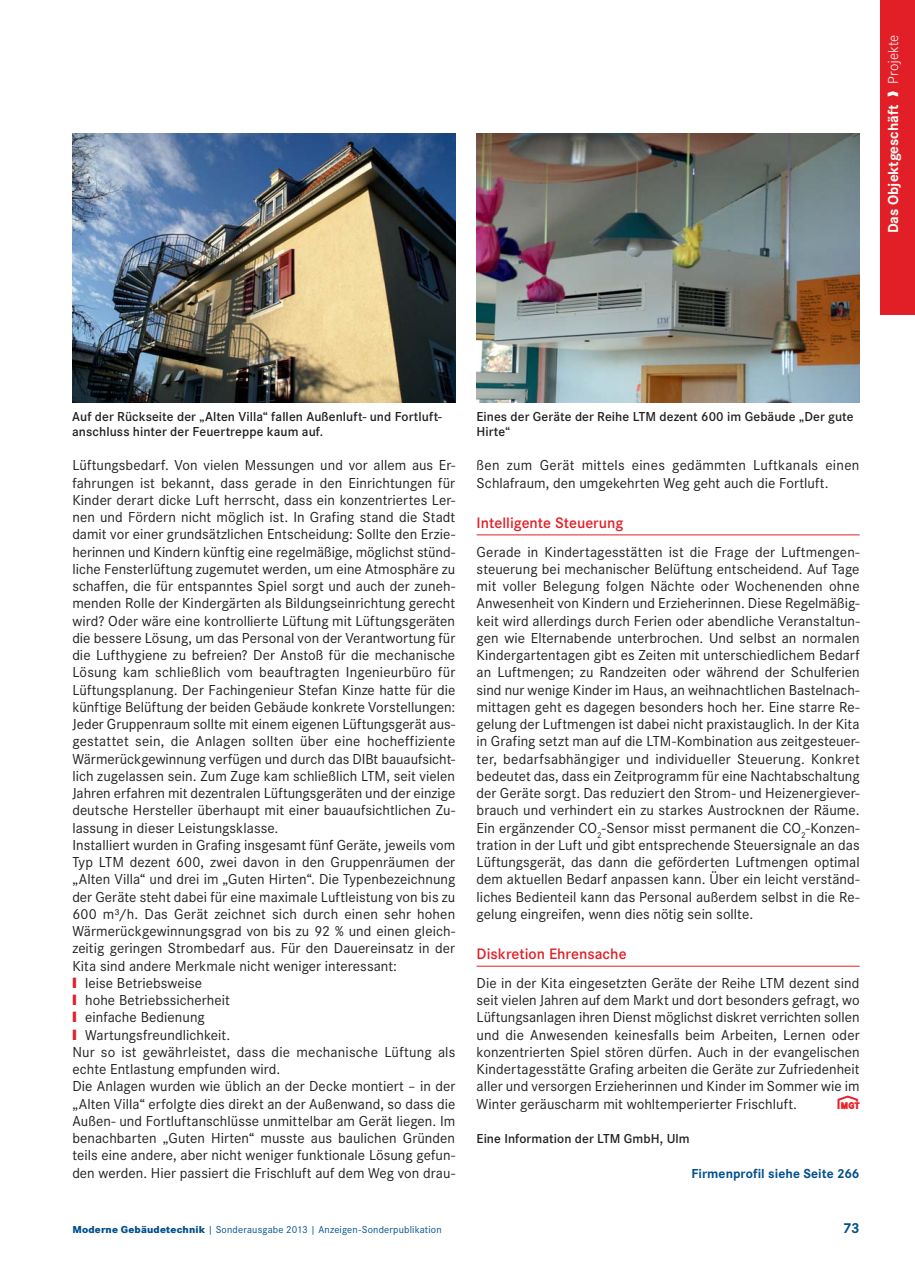
<style>
.page{position:relative;width:915px;height:1263px;background:#fff}
.page>*{position:absolute;margin:0;border:0;box-sizing:border-box;transform-origin:0 0}
.t1{font:600 15.75px "Corporate S";color:#e21f26}
.t2{font:15px/17.2px "Corporate S";color:#231f20}
.t3{font:700 15px "Corporate S";color:#fff}
.t4{font:700 15px "Corporate S";color:#00508b}
.t5{font:15px "MGT Logo";color:#ed1c24}
.t6{font:600 13.5px/15px "Corporate S";letter-spacing:.005em;color:#231f20}
.t7{font:700 13.5px "Corporate S";letter-spacing:.005em;color:#00508b}
.t8{font:10.5px "Corporate S";letter-spacing:.015em;color:#00508b}
.s1{font-weight:300}
.s2{color:#e21f26}
.s3{font-weight:800}
</style>
<div class="page">
<div style="left:880px;top:0;width:34px;height:315px;background:#e21f26"></div>
<hr style="left:476px;top:534px;width:383px;height:1px;background:#e21f26">
<hr style="left:476px;top:966px;width:383px;height:1px;background:#e21f26">
<img style="left:72px;top:134px;width:383px;height:269px">
<img style="left:476px;top:134px;width:383px;height:269px">
<p class="t3" style="left:886px;top:233px;width:200px;rotate:-90deg">Das Objektgeschäft ❱ <span class="s1">Projekte</span></p>
<p class="t6" style="left:72px;top:410px;width:371px">Auf der Rückseite der „Alten Villa“ fallen Außenluft- und Fortluft&shy;anschluss hinter der Feuertreppe kaum auf.</p>
<p class="t6" style="left:476px;top:410px;width:378px">Eines der Geräte der Reihe LTM dezent 600 im Gebäude „Der gute<br>Hirte“</p>
<p class="t2" style="left:72px;top:458px;width:384px">Lüftungsbedarf. Von vielen Messungen und vor allem aus Er&shy;fahrungen ist bekannt, dass gerade in den Einrichtungen für Kinder derart dicke Luft herrscht, dass ein konzentriertes Ler&shy;nen und Fördern nicht möglich ist. In Grafing stand die Stadt damit vor einer grundsätzlichen Entscheidung: Sollte den Erzie&shy;herinnen und Kindern künftig eine regelmäßige, möglichst stünd&shy;liche Fensterlüftung zugemutet werden, um eine Atmosphäre zu schaffen, die für entspanntes Spiel sorgt und auch der zuneh&shy;menden Rolle der Kindergärten als Bildungseinrichtung gerecht wird? Oder wäre eine kontrollierte Lüftung mit Lüftungsgeräten die bessere Lösung, um das Personal von der Verantwortung für die Lufthygiene zu befreien? Der Anstoß für die mechanische Lösung kam schließlich vom beauftragten Ingenieurbüro für Lüftungsplanung. Der Fachingenieur Stefan Kinze hatte für die künftige Belüftung der beiden Gebäude konkrete Vorstellungen:<br>Jeder Gruppenraum sollte mit einem eigenen Lüftungsgerät aus&shy;gestattet sein, die Anlagen sollten über eine hocheffiziente Wärmerückgewinnung verfügen und durch das DIBt bauaufsicht&shy;lich zugelassen sein. Zum Zuge kam schließlich LTM, seit vielen Jahren erfahren mit dezentralen Lüftungsgeräten und der einzige deutsche Hersteller überhaupt mit einer bauaufsichtlichen Zu&shy;lassung in dieser Leistungsklasse.<br>Installiert wurden in Grafing insgesamt fünf Geräte, jeweils vom Typ LTM dezent 600, zwei davon in den Gruppenräumen der „Alten Villa“ und drei im „Guten Hirten“. Die Typenbezeichnung der Geräte steht dabei für eine maximale Luftleistung von bis zu 600 m³/h. Das Gerät zeichnet sich durch einen sehr hohen Wärmerückgewinnungsgrad von bis zu 92 % und einen gleich&shy;zeitig geringen Strombedarf aus. Für den Dauereinsatz in der Kita sind andere Merkmale nicht weniger interessant:<br><span class="s2">❙</span> leise Betriebsweise<br><span class="s2">❙</span> hohe Betriebssicherheit<br><span class="s2">❙</span> einfache Bedienung<br><span class="s2">❙</span> Wartungsfreundlichkeit.<br>Nur so ist gewährleistet, dass die mechanische Lüftung als echte Entlastung empfunden wird.<br>Die Anlagen wurden wie üblich an der Decke montiert – in der „Alten Villa“ erfolgte dies direkt an der Außenwand, so dass die Außen- und Fortluftanschlüsse unmittelbar am Gerät liegen. Im benachbarten „Guten Hirten“ musste aus baulichen Gründen teils eine andere, aber nicht weniger funktionale Lösung gefun&shy;den werden. Hier passiert die Frischluft auf dem Weg von drau-</p>
<p class="t2" style="left:476px;top:458px;width:384px">ßen zum Gerät mittels eines gedämmten Luftkanals einen<br>Schlafraum, den umgekehrten Weg geht auch die Fortluft.</p>
<p class="t1" style="left:476px;top:516px;width:148px">Intelligente Steuerung</p>
<p class="t2" style="left:476px;top:544px;width:384px;text-align:justify">Gerade in Kindertagesstätten ist die Frage der Luftmengen&shy;steuerung bei mechanischer Belüftung entscheidend. Auf Tage mit voller Belegung folgen Nächte oder Wochenenden ohne Anwesenheit von Kindern und Erzieherinnen. Diese Regelmäßig&shy;keit wird allerdings durch Ferien oder abendliche Veranstaltun&shy;gen wie Elternabende unterbrochen. Und selbst an normalen Kindergartentagen gibt es Zeiten mit unterschiedlichem Bedarf an Luftmengen; zu Randzeiten oder während der Schulferien sind nur wenige Kinder im Haus, an weihnachtlichen Bastelnach&shy;mittagen geht es dagegen besonders hoch her. Eine starre Re&shy;gelung der Luftmengen ist dabei nicht praxistauglich. In der Kita in Grafing setzt man auf die LTM-Kombination aus zeitgesteuer&shy;ter, bedarfsabhängiger und individueller Steuerung. Konkret bedeutet das, dass ein Zeitprogramm für eine Nachtabschaltung der Geräte sorgt. Das reduziert den Strom- und Heizenergiever&shy;brauch und verhindert ein zu starkes Austrocknen der Räume.<br>Ein ergänzender CO<sub>2</sub>-Sensor misst permanent die CO<sub>2</sub>-Konzen&shy;tration in der Luft und gibt entsprechende Steuersignale an das Lüftungsgerät, das dann die geförderten Luftmengen optimal dem aktuellen Bedarf anpassen kann. Über ein leicht verständ&shy;liches Bedienteil kann das Personal außerdem selbst in die Re&shy;gelung eingreifen, wenn dies nötig sein sollte.</p>
<p class="t1" style="left:476px;top:947px;width:151px">Diskretion Ehrensache</p>
<p class="t2" style="left:476px;top:975px;width:384px;text-align:justify">Die in der Kita eingesetzten Geräte der Reihe LTM dezent sind seit vielen Jahren auf dem Markt und dort besonders gefragt, wo Lüftungsanlagen ihren Dienst möglichst diskret verrichten sollen und die Anwesenden keinesfalls beim Arbeiten, Lernen oder konzentrierten Spiel stören dürfen. Auch in der evangelischen Kindertagesstätte Grafing arbeiten die Geräte zur Zufriedenheit aller und versorgen Erzieherinnen und Kinder im Sommer wie im Winter geräuscharm mit wohltemperierter Frischluft.</p>
<p class="t5" style="left:842px;top:1094px;width:18px">#</p>
<p class="t6" style="left:476px;top:1132px;width:214px">Eine Information der LTM GmbH, Ulm</p>
<p class="t7" style="left:691px;top:1168px;width:170px">Firmenprofil siehe Seite 266</p>
<p class="t8" style="left:72px;top:1225px;width:371px"><span class="s3">Moderne Gebäudetechnik</span> | Sonderausgabe 2013 | Anzeigen-Sonderpublikation</p>
<p class="t4" style="left:842px;top:1222px;width:18px">73</p>
</div>
